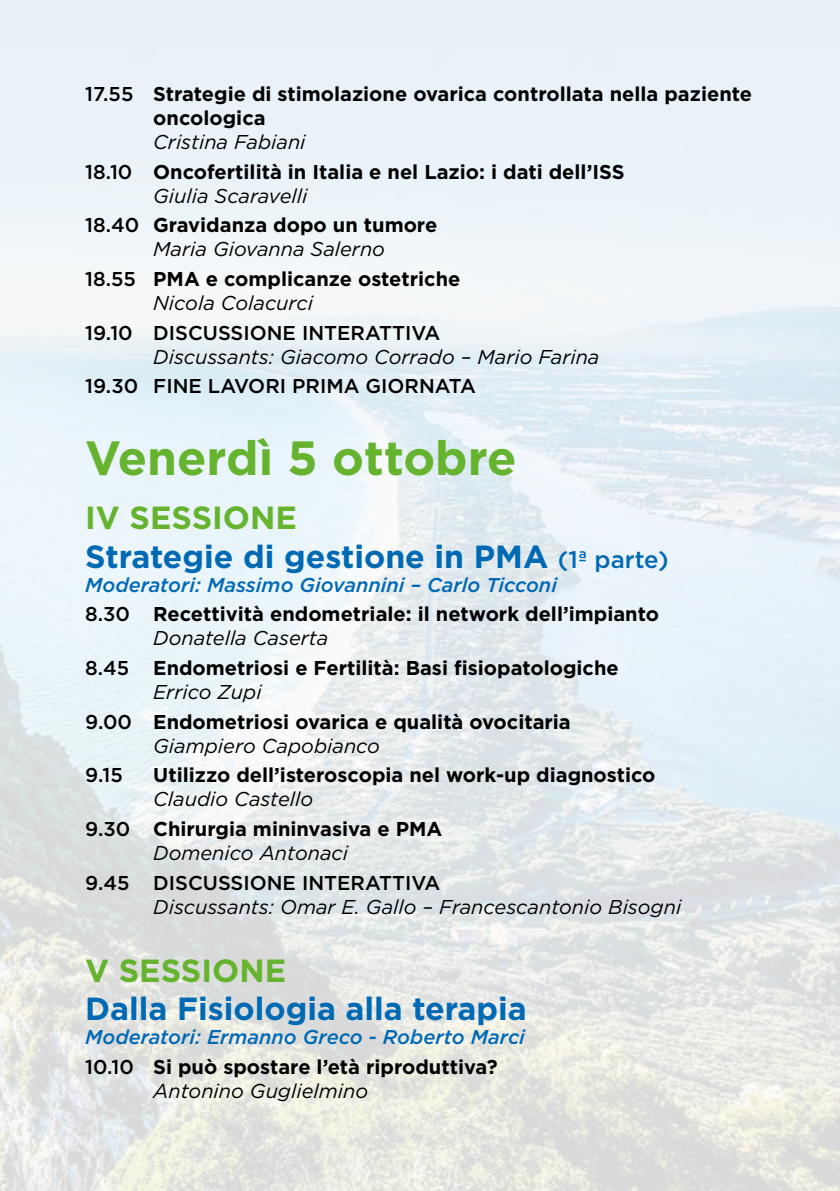
<style>
.page{position:relative;width:840px;height:1191px;background:#fff}
.page>*{position:absolute;margin:0;border:0;box-sizing:border-box;transform-origin:0 0}
.t1{font:700 48px "Gotham";color:#65b32e}
.t2{font:700 32px/38.4px "Gotham";color:#0069b4}
.t3{font:700 32px "Gotham";color:#65b32e}
.t4{font:700 20px/29.6px "Gotham";color:#000}
.t5{font:italic 20px "Gotham";color:#000}
.t6{font:500 20px "Gotham";color:#000}
.t7{font:italic 500 20px/29.6px "Gotham";color:#0069b4}
.s1{font-weight:500}
.s2{font-weight:400;font-style:italic}
.s3{color:#65b32e}
.s4{font-weight:500;font-size:24px}
.s5{font-weight:500;font-style:italic;color:#0069b4}
.s6{font-style:normal;color:#000}
.s7{font-weight:700;font-style:normal;color:#000}
</style>
<div class="page">
<p class="t4" style="left:153px;top:82px;width:600px;line-height:24px;text-indent:-68px"><span class="s1">17.55</span> Strategie di stimolazione ovarica controllata nella paziente oncologica</p>
<p class="t4" style="left:85px;top:127px;width:540px;text-indent:68px"><span class="s2">Cristina Fabiani<br></span><span class="s1">18.10</span> Oncofertilità in Italia e nel Lazio: i dati dell’ISS</p>
<p class="t4" style="left:85px;top:181px;width:353px;text-indent:68px"><span class="s2">Giulia Scaravelli<br></span><span class="s1">18.40</span> Gravidanza dopo un tumore</p>
<p class="t4" style="left:85px;top:234px;width:376px;text-align:center"><span class="s2">Maria Giovanna Salerno<br></span><span class="s1">18.55</span> PMA e complicanze ostetriche</p>
<p class="t5" style="left:153px;top:290px;width:161px">Nicola Colacurci</p>
<p class="t6" style="left:85px;top:320px;width:356px">19.10 DISCUSSIONE INTERATTIVA</p>
<p class="t5" style="left:153px;top:344px;width:447px">Discussants: Giacomo Corrado – Mario Farina</p>
<p class="t6" style="left:85px;top:373px;width:392px">19.30 FINE LAVORI PRIMA GIORNATA</p>
<h1 class="t1" style="left:85px;top:426px;width:432px">Venerdì 5 ottobre</h1>
<h2 class="t2" style="left:85px;top:498px;width:584px"><span class="s3">IV SESSIONE<br></span>Strategie di gestione in PMA <span class="s4">(1ª parte)</span></h2>
<p class="t4" style="left:85px;top:569px;width:575px"><span class="s5">Moderatori: Massimo Giovannini – Carlo Ticconi<br></span><span class="s1">8.30</span> Recettività endometriale: il network dell’impianto</p>
<p class="t4" style="left:85px;top:623px;width:535px;text-indent:68px"><span class="s2">Donatella Caserta<br></span><span class="s1">8.45</span> Endometriosi e Fertilità: Basi fisiopatologiche</p>
<p class="t4" style="left:85px;top:677px;width:487px;text-indent:68px"><span class="s2">Errico Zupi<br></span><span class="s1">9.00</span> Endometriosi ovarica e qualità ovocitaria</p>
<p class="t5" style="left:153px;top:732px;width:228px">Giampiero Capobianco</p>
<p class="t6" style="left:85px;top:762px;width:39px">9.15</p>
<p class="t4" style="left:153px;top:760px;width:503px">Utilizzo dell’isteroscopia nel work-up diagnostico</p>
<p class="t4" style="left:85px;top:784px;width:358px;text-indent:68px"><span class="s2">Claudio Castello<br></span><span class="s1">9.30</span> Chirurgia mininvasiva e PMA</p>
<p class="t5" style="left:153px;top:840px;width:196px">Domenico Antonaci</p>
<p class="t6" style="left:85px;top:869px;width:356px">9.45 DISCUSSIONE INTERATTIVA</p>
<p class="t5" style="left:153px;top:893px;width:529px">Discussants: Omar E. Gallo – Francescantonio Bisogni</p>
<h2 class="t3" style="left:85px;top:949px;width:202px">V SESSIONE</h2>
<h2 class="t2" style="left:85px;top:989px;width:443px">Dalla Fisiologia alla terapia</h2>
<p class="t7" style="left:85px;top:1022px;width:441px">Moderatori: Ermanno Greco - Roberto Marci<br><span class="s6">10.10</span> <span class="s7">Si può spostare l’età riproduttiva?</span></p>
<p class="t5" style="left:153px;top:1078px;width:216px">Antonino Guglielmino</p>
</div>
